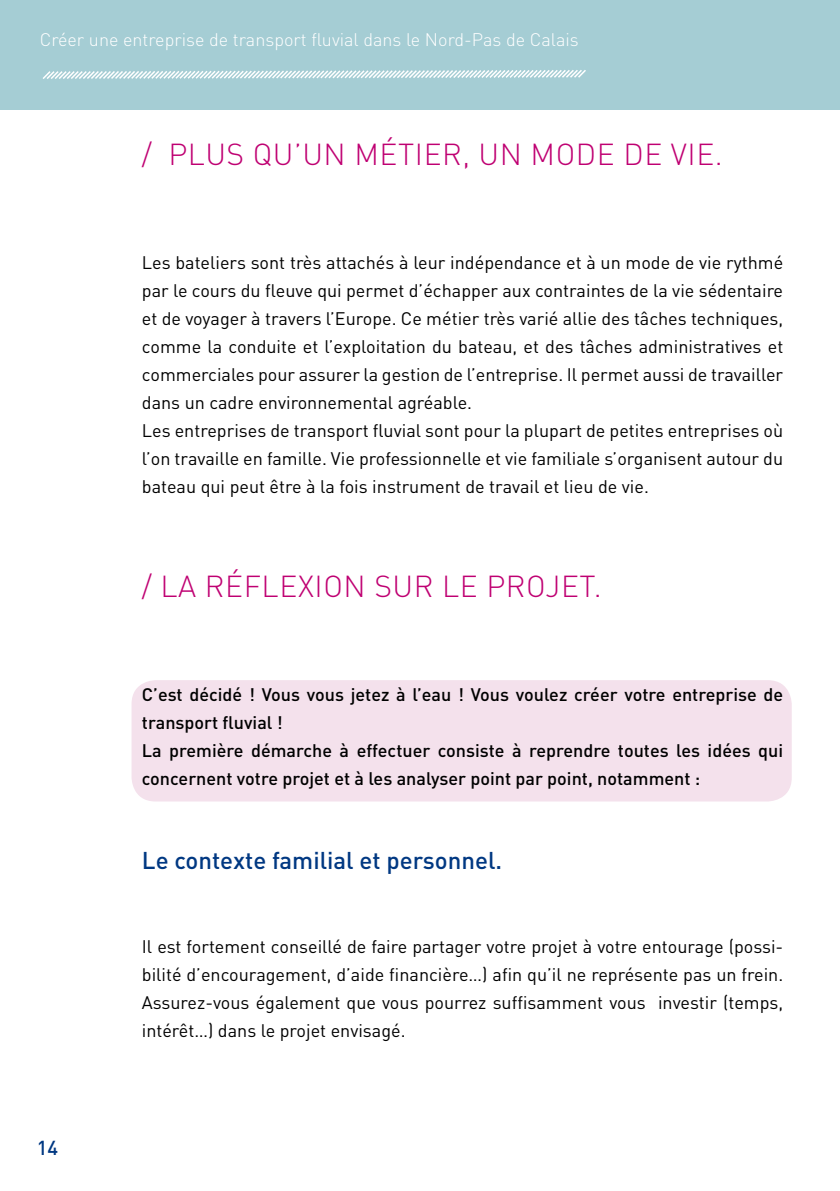
<style>
.page{position:relative;width:840px;height:1191px;background:#fff}
.page>*{position:absolute;margin:0;border:0;box-sizing:border-box;transform-origin:0 0}
.t1{font:300 30px "DIN Pro";letter-spacing:.02em;color:#bf0072}
.t2{font:500 24px "DIN Pro";color:#003882}
.t3{font:500 20px "DIN Pro";color:#003882}
.t4{font:18px/28px "DIN Pro";color:#000}
.t5{font:500 18px/28px "DIN Pro";color:#000}
.t6{font:300 18px "DIN Pro";color:#fff}
</style>
<div class="page">
<div style="left:0;top:0;width:839px;height:110px;background:#a5cdd4"></div>
<svg style="left:43px;top:70px;width:543px;height:9px"></svg>
<div style="left:131px;top:680px;width:660px;height:121px;background:#f4e1ec;border-radius:24px"></div>
<p class="t6" style="left:40px;top:28px;width:540px">Créer une entreprise de transport fluvial dans le Nord-Pas de Calais</p>
<h1 class="t1" style="left:142px;top:133px;width:65px">/ Plus</h1>
<h1 class="t1" style="left:253px;top:133px;width:471px">qu’un métier, un mode de vie.</h1>
<p class="t4" style="left:142px;top:247px;width:642px">Les bateliers sont très attachés à leur indépendance et à un mode de vie rythmé par le cours du fleuve qui permet d’échapper aux contraintes de la vie sédentaire et de voyager à travers l’Europe. Ce métier très varié allie des tâches techniques, comme la conduite et l’exploitation du bateau, et des tâches administratives et commerciales pour assurer la gestion de l’entreprise. Il permet aussi de travailler dans un cadre environnemental agréable.<br>Les entreprises de transport fluvial sont pour la plupart de petites entreprises où l’on travaille en famille. Vie professionnelle et vie familiale s’organisent autour du bateau qui peut être à la fois instrument de travail et lieu de vie.</p>
<h1 class="t1" style="left:142px;top:565px;width:119px">/ La réfle</h1>
<h1 class="t1" style="left:298px;top:565px;width:96px">xion sur</h1>
<h1 class="t1" style="left:442px;top:565px;width:161px">le projet.</h1>
<p class="t5" style="left:142px;top:679px;width:642px">C’est décidé ! Vous vous jetez à l’eau ! Vous voulez créer votre entreprise de transport fluvial !<br>La première démarche à effectuer consiste à reprendre toutes les idées qui concernent votre projet et à les analyser point par point, notamment :</p>
<h2 class="t2" style="left:142px;top:844px;width:361px">Le contexte familial et personnel.</h2>
<p class="t3" style="left:37px;top:1134px;width:23px">14</p>
<p class="t4" style="left:142px;top:931px;width:642px;text-align:justify">Il est fortement conseillé de faire partager votre projet à votre entourage (possi&shy;bilité d’encouragement, d’aide financière…) afin qu’il ne représente pas un frein.<br>Assurez-vous également que vous pourrez suffisamment vous investir (temps, intérêt…) dans le projet envisagé.</p>
</div>
